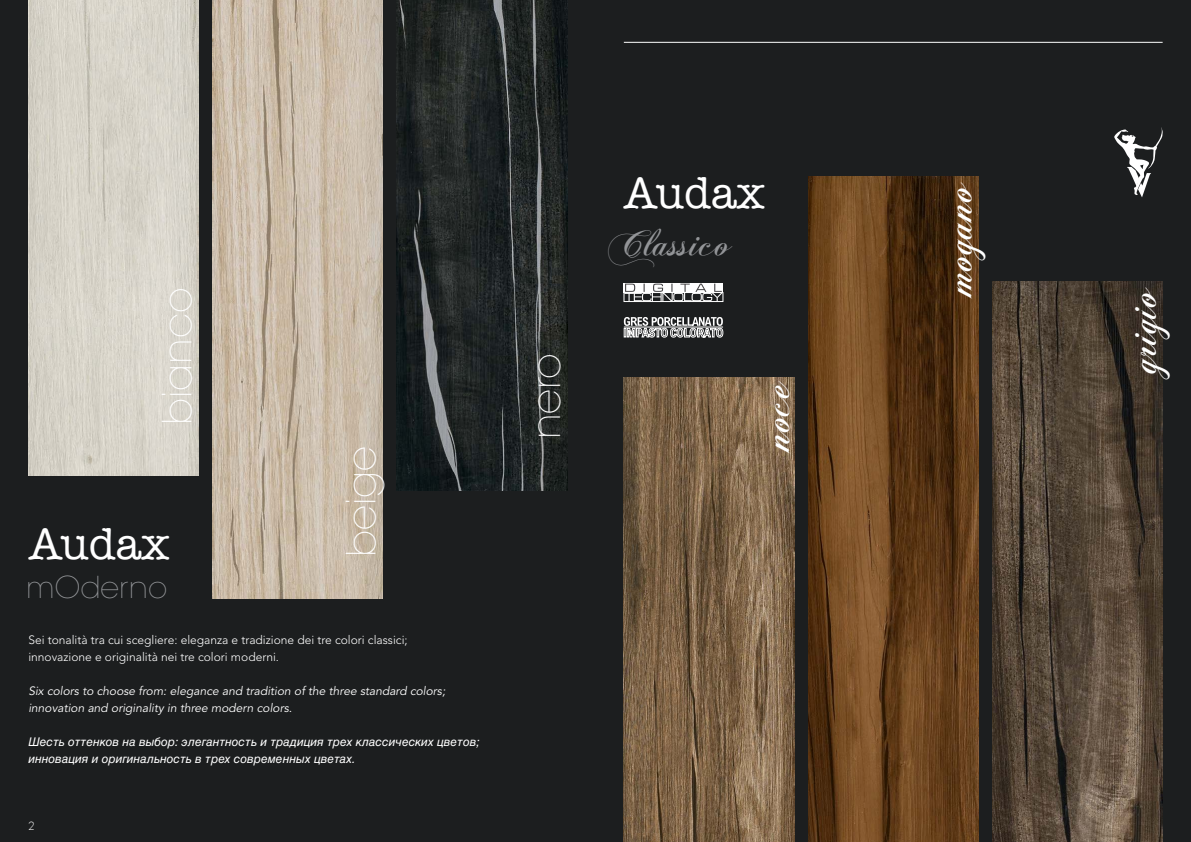
<style>
.page{position:relative;width:1191px;height:842px;background:#1c1e1f}
.page>*{position:absolute;margin:0;border:0;box-sizing:border-box;transform-origin:0 0}
.t1{font:45px "Chopin Script";color:#fff}
.t2{font:45px "American Typewriter";color:#fff}
.t3{font:200 40px "Avant Garde";color:#fff}
.t4{font:40px "Chopin Script";color:#939598}
.t5{font:200 30px "Avant Garde";color:#939598}
.t6{font:italic 12px/17px "Helvetica LT Std";color:#fff}
.t7{font:italic 12px/17px "Avenir LT Std";color:#fff}
.t8{font:300 12px/17px "Avenir LT Std";color:#fff}
.t9{font:12px "Bastarda Plain";color:#fff}
</style>
<div class="page">
<svg style="left:1114px;top:127px;width:48px;height:70px"></svg>
<img style="left:624px;top:378px;width:170px;height:464px">
<img style="left:808px;top:177px;width:170px;height:665px">
<img style="left:992px;top:281px;width:170px;height:561px">
<div style="left:624px;top:292px;width:99px;height:10px;border:1px solid #fff"></div>
<svg style="left:624px;top:283px;width:99px;height:9px"></svg>
<svg style="left:624px;top:284px;width:98px;height:17px"></svg>
<svg style="left:624px;top:317px;width:99px;height:21px"></svg>
<hr style="left:624px;top:327px;width:99px;height:1px;background:#fff">
<hr style="left:624px;top:42px;width:538px;height:1px;background:#fff">
<img style="left:28px;top:0;width:170px;height:476px">
<img style="left:212px;top:0;width:171px;height:598px">
<img style="left:397px;top:0;width:170px;height:490px">
<h2 class="t3" style="left:153px;top:425px;width:139px;rotate:-90deg">bianco</h2>
<h1 class="t2" style="left:29px;top:510px;width:143px">Audax</h1>
<h3 class="t5" style="left:26px;top:570px;width:143px">mOderno</h3>
<h2 class="t3" style="left:337px;top:557px;width:112px;rotate:-90deg">beige</h2>
<p class="t8" style="left:28px;top:631px;width:381px">Sei tonalità tra cui scegliere: eleganza e tradizione dei tre colori classici; innovazione e originalità nei tre colori moderni.</p>
<p class="t7" style="left:28px;top:682px;width:418px">Six colors to choose from: elegance and tradition of the three standard colors; innovation and originality in three modern colors.</p>
<p class="t6" style="left:28px;top:733px;width:453px">Шесть оттенков на выбор: элегантность и традиция трех классических цветов; инновация и оригинальность в трех современных цветах.</p>
<p class="t9" style="left:28px;top:819px;width:7px">2</p>
<h2 class="t3" style="left:522px;top:439px;width:87px;rotate:-90deg">nero</h2>
<h1 class="t2" style="left:624px;top:158px;width:143px">Audax</h1>
<h2 class="t4" style="left:608px;top:218px;width:125px">Classico</h2>
<h1 class="t1" style="left:747px;top:448px;width:70px;rotate:-90deg">noce</h1>
<h1 class="t1" style="left:929px;top:293px;width:114px;rotate:-90deg">mogano</h1>
<h1 class="t1" style="left:1113px;top:371px;width:87px;rotate:-90deg">grigio</h1>
</div>
